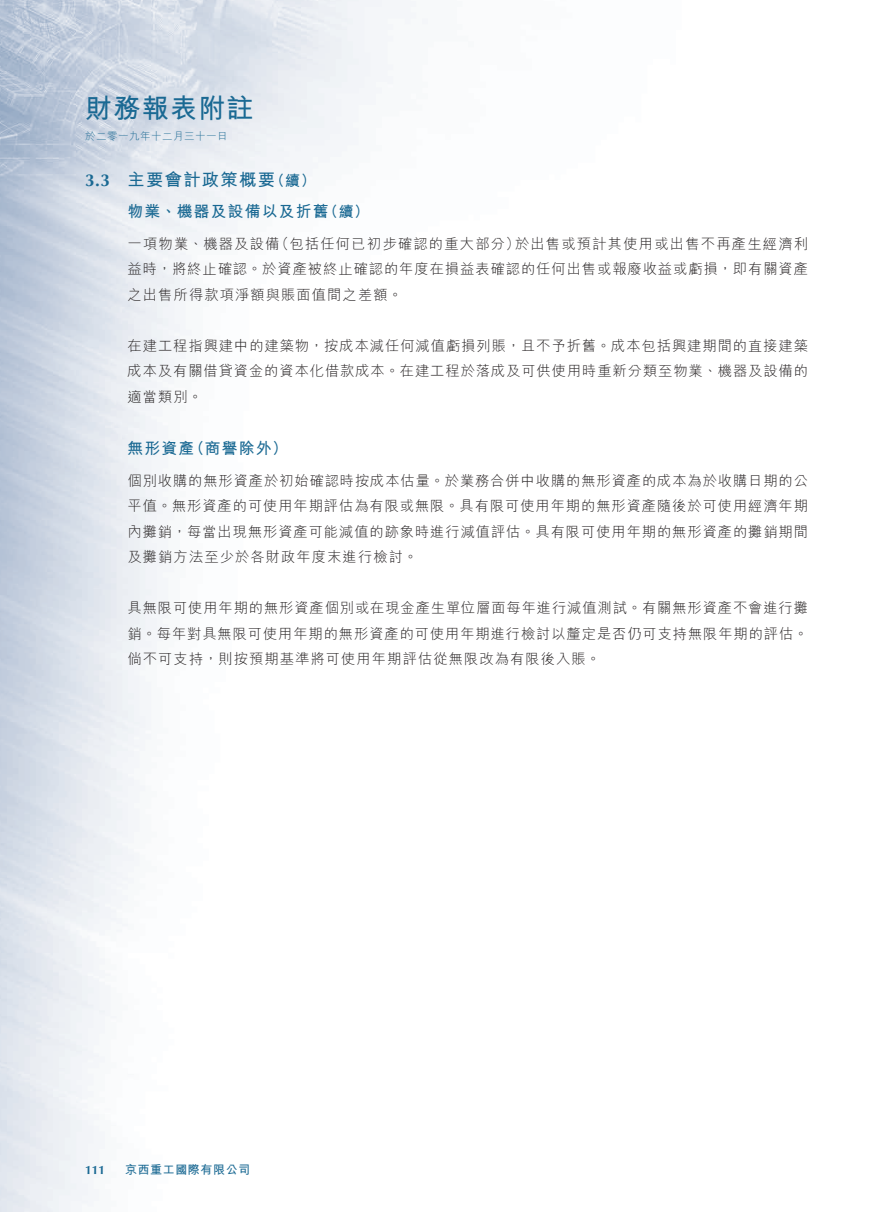
<style>
.page{position:relative;width:893px;height:1212px;background:#fff}
.page>*{position:absolute;margin:0;border:0;box-sizing:border-box;transform-origin:0 0}
.t1{font:700 27px "M Hei HK";letter-spacing:.05em;color:#1a6993}
._01_H1{font:700 17.25px "M Hei HK";letter-spacing:.08em;color:#1a6993}
._01_H1-2{font:700 17.25px "Optima LT Std";color:#1a6993}
._02_H2{font:700 15.75px "M Hei HK";letter-spacing:.08em;color:#1a6993}
._01_H1-3{font:700 15px "M Hei HK";color:#1a6993}
._02_H2-2{font:700 15px "M Hei HK";color:#1a6993}
._00_txt{font:300 14.25px/25.5px "M Hei HK";letter-spacing:.07em;color:#231f20;text-align:justify}
.t2{font:700 12px "M Hei HK";letter-spacing:.05em;color:#1a6993}
.t3{font:700 12px "Optima LT Std";color:#1a6993}
.t4{font:300 10.5px "M Hei HK";letter-spacing:.05em;color:#1a6993}
</style>
<div class="page">
<img style="left:0;top:0;width:428px;height:1212px">
<h1 class="t1" style="left:85px;top:88px;width:170px">財務報表附註</h1>
<p class="t4" style="left:85px;top:128px;width:144px">於二零一九年十二月三十一日</p>
<p class="_01_H1-2" style="left:85px;top:170px;width:26px">3.3</p>
<p class="_01_H1" style="left:128px;top:167px;width:149px">主要會計政策概要</p>
<p class="_01_H1-3" style="left:270px;top:169px;width:47px">（續(</p>
<p class="_02_H2" style="left:128px;top:200px;width:202px">物業、機器及設備以及折舊</p>
<p class="_02_H2-2" style="left:323px;top:201px;width:47px">（續(</p>
<p class="_00_txt" style="left:275px;top:230px;width:246px">（包括任何已初步確認的重大部分）</p>
<p class="_00_txt" style="left:515px;top:230px;width:295px">於出售或預計其使用或出售不再產生經濟利</p>
<p class="_00_txt" style="left:128px;top:230px;width:682px;text-align:left">一項物業、機器及設備<br>益時，將終止確認。於資產被終止確認的年度在損益表確認的任何出售或報廢收益或虧損，即有關資產之出售所得款項淨額與賬面值間之差額。</p>
<p class="_00_txt" style="left:128px;top:332px;width:682px">在建工程指興建中的建築物，按成本減任何減值虧損列賬，且不予折舊。成本包括興建期間的直接建築成本及有關借貸資金的資本化借款成本。在建工程於落成及可供使用時重新分類至物業、機器及設備的適當類別。</p>
<p class="_02_H2" style="left:189px;top:437px;width:101px">（商譽除外(</p>
<p class="_02_H2" style="left:128px;top:437px;width:68px">無形資產</p>
<p class="_00_txt" style="left:128px;top:467px;width:682px">個別收購的無形資產於初始確認時按成本估量。於業務合併中收購的無形資產的成本為於收購日期的公平值。無形資產的可使用年期評估為有限或無限。具有限可使用年期的無形資產隨後於可使用經濟年期內攤銷，每當出現無形資產可能減值的跡象時進行減值評估。具有限可使用年期的無形資產的攤銷期間及攤銷方法至少於各財政年度末進行檢討。</p>
<p class="_00_txt" style="left:128px;top:595px;width:682px">具無限可使用年期的無形資產個別或在現金產生單位層面每年進行減值測試。有關無形資產不會進行攤銷。每年對具無限可使用年期的無形資產的可使用年期進行檢討以釐定是否仍可支持無限年期的評估。倘不可支持，則按預期基準將可使用年期評估從無限改為有限後入賬。</p>
<p class="t3" style="left:85px;top:1163px;width:22px">111</p>
<p class="t2" style="left:125px;top:1161px;width:127px">京西重工國際有限公司</p>
</div>
